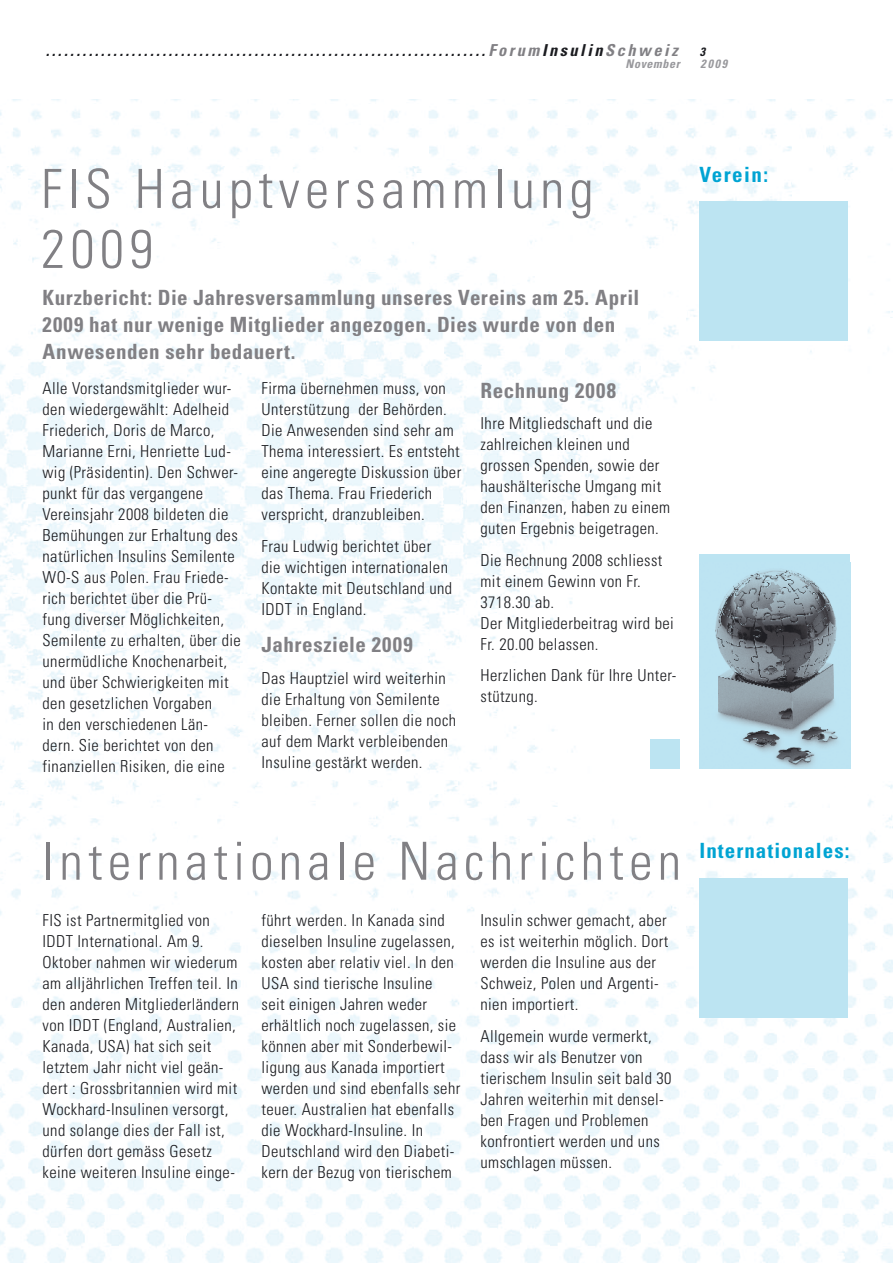
<style>
.page{position:relative;width:893px;height:1263px;background:#fff}
.page>*{position:absolute;margin:0;border:0;box-sizing:border-box;transform-origin:0 0}
.t1{font:300 condensed 54px/60px "Univers";letter-spacing:.1em;color:#818084}
.t2{font:300 condensed 52.5px "Univers";letter-spacing:.1em;color:#818084}
.t3{font:700 condensed 21px/27px "Univers";letter-spacing:.025em;color:#818084}
.t4{font:700 condensed 21px "Univers";letter-spacing:.05em;color:#00a4d3}
.t5{font:300 condensed 16.5px/21px "Univers";letter-spacing:.025em;color:#1b1c20}
.t6{font:italic 700 condensed 16.5px "Univers";letter-spacing:.15em;color:#1b1c20}
.t7{font:italic 700 condensed 12px "Univers";letter-spacing:.05em;color:#98989c}
.t8{font:italic 700 condensed 12px "Univers";color:#1b1c20}
.s1{color:#818084}
</style>
<div class="page">
<img style="left:0;top:100px;width:893px;height:1163px">
<div style="left:651px;top:739px;width:29px;height:30px;background:#bce4f2"></div>
<div style="left:699px;top:202px;width:149px;height:139px;background:#bce4f2"></div>
<div style="left:699px;top:878px;width:149px;height:139px;background:#bce4f2"></div>
<div style="left:699px;top:554px;width:151px;height:215px;background:#bce4f2"></div>
<img style="left:715px;top:570px;width:123px;height:198px">
<p class="t6" style="left:46px;top:40px;width:634px">........................................................................<span class="s1">Forum</span>Insulin<span class="s1">Schweiz</span></p>
<p class="t8" style="left:700px;top:45px;width:7px">3</p>
<p class="t7" style="left:625px;top:57px;width:56px">November</p>
<p class="t7" style="left:701px;top:57px;width:28px">2009</p>
<h1 class="t1" style="left:41px;top:158px;width:554px">FIS Hauptversammlung<br>2009</h1>
<p class="t4" style="left:699px;top:162px;width:70px">Verein:</p>
<p class="t3" style="left:43px;top:284px;width:598px">Kurzbericht: Die Jahresversammlung unseres Vereins am 25. April<br>2009 hat nur wenige Mitglieder angezogen. Dies wurde von den<br>Anwesenden sehr bedauert.</p>
<p class="t5" style="left:43px;top:378px;width:200px">Alle Vorstandsmitglieder wur&shy;den wiedergewählt: Adelheid<br>Friederich, Doris de Marco,<br>Marianne Erni, Henriette Lud&shy;wig (Präsidentin). Den Schwer&shy;punkt für das vergangene<br>Vereinsjahr 2008 bildeten die<br>Bemühungen zur Erhaltung des natürlichen Insulins Semilente<br>WO-S aus Polen. Frau Friede&shy;rich berichtet über die Prü&shy;fung diverser Möglichkeiten,<br>Semilente zu erhalten, über die unermüdliche Knochenarbeit, und über Schwierigkeiten mit den gesetzlichen Vorgaben<br>in den verschiedenen Län&shy;dern. Sie berichtet von den finanziellen Risiken, die eine</p>
<p class="t5" style="left:261px;top:378px;width:201px">Firma übernehmen muss, von<br>Unterstützung der Behörden.<br>Die Anwesenden sind sehr am<br>Thema interessiert. Es entsteht eine angeregte Diskussion über das Thema. Frau Friederich verspricht, dranzubleiben.</p>
<p class="t5" style="left:261px;top:535px;width:192px">Frau Ludwig berichtet über die wichtigen internationalen<br>Kontakte mit Deutschland und<br>IDDT in England.</p>
<p class="t3" style="left:261px;top:631px;width:153px">Jahresziele 2009</p>
<p class="t5" style="left:261px;top:667px;width:196px">Das Hauptziel wird weiterhin die Erhaltung von Semilente bleiben. Ferner sollen die noch auf dem Markt verbleibenden<br>Insuline gestärkt werden.</p>
<p class="t3" style="left:480px;top:376px;width:137px">Rechnung 2008</p>
<p class="t5" style="left:480px;top:412px;width:191px">Ihre Mitgliedschaft und die zahlreichen kleinen und grossen Spenden, sowie der haushälterische Umgang mit den Finanzen, haben zu einem guten Ergebnis beigetragen.</p>
<p class="t5" style="left:480px;top:549px;width:195px">Die Rechnung 2008 schliesst mit einem Gewinn von Fr.<br>3718.30 ab.<br>Der Mitgliederbeitrag wird bei<br>Fr. 20.00 belassen.</p>
<p class="t5" style="left:480px;top:665px;width:197px">Herzlichen Dank für Ihre Unter&shy;stützung.</p>
<h2 class="t2" style="left:43px;top:830px;width:640px">Internationale Nachrichten</h2>
<p class="t5" style="left:43px;top:909px;width:198px">FIS ist Partnermitglied von<br>IDDT International. Am 9.<br>Oktober nahmen wir wiederum am alljährlichen Treffen teil. In den anderen Mitgliederländern von IDDT (England, Australien,<br>Kanada, USA) hat sich seit letztem Jahr nicht viel geän&shy;dert : Grossbritannien wird mit<br>Wockhard-Insulinen versorgt, und solange dies der Fall ist, dürfen dort gemäss Gesetz keine weiteren Insuline einge-</p>
<p class="t5" style="left:261px;top:909px;width:200px">führt werden. In Kanada sind dieselben Insuline zugelassen, kosten aber relativ viel. In den<br>USA sind tierische Insuline<br>seit einigen Jahren weder erhältlich noch zugelassen, sie können aber mit Sonderbewil&shy;ligung aus Kanada importiert werden und sind ebenfalls sehr teuer. Australien hat ebenfalls die Wockhard-Insuline. In<br>Deutschland wird den Diabeti&shy;kern der Bezug von tierischem</p>
<p class="t5" style="left:480px;top:909px;width:189px">Insulin schwer gemacht, aber es ist weiterhin möglich. Dort werden die Insuline aus der<br>Schweiz, Polen und Argenti&shy;nien importiert.</p>
<p class="t5" style="left:480px;top:1025px;width:193px">Allgemein wurde vermerkt, dass wir als Benutzer von tierischem Insulin seit bald 30<br>Jahren weiterhin mit densel&shy;ben Fragen und Problemen konfrontiert werden und uns umschlagen müssen.</p>
<p class="t4" style="left:699px;top:838px;width:151px">Internationales:</p>
</div>
